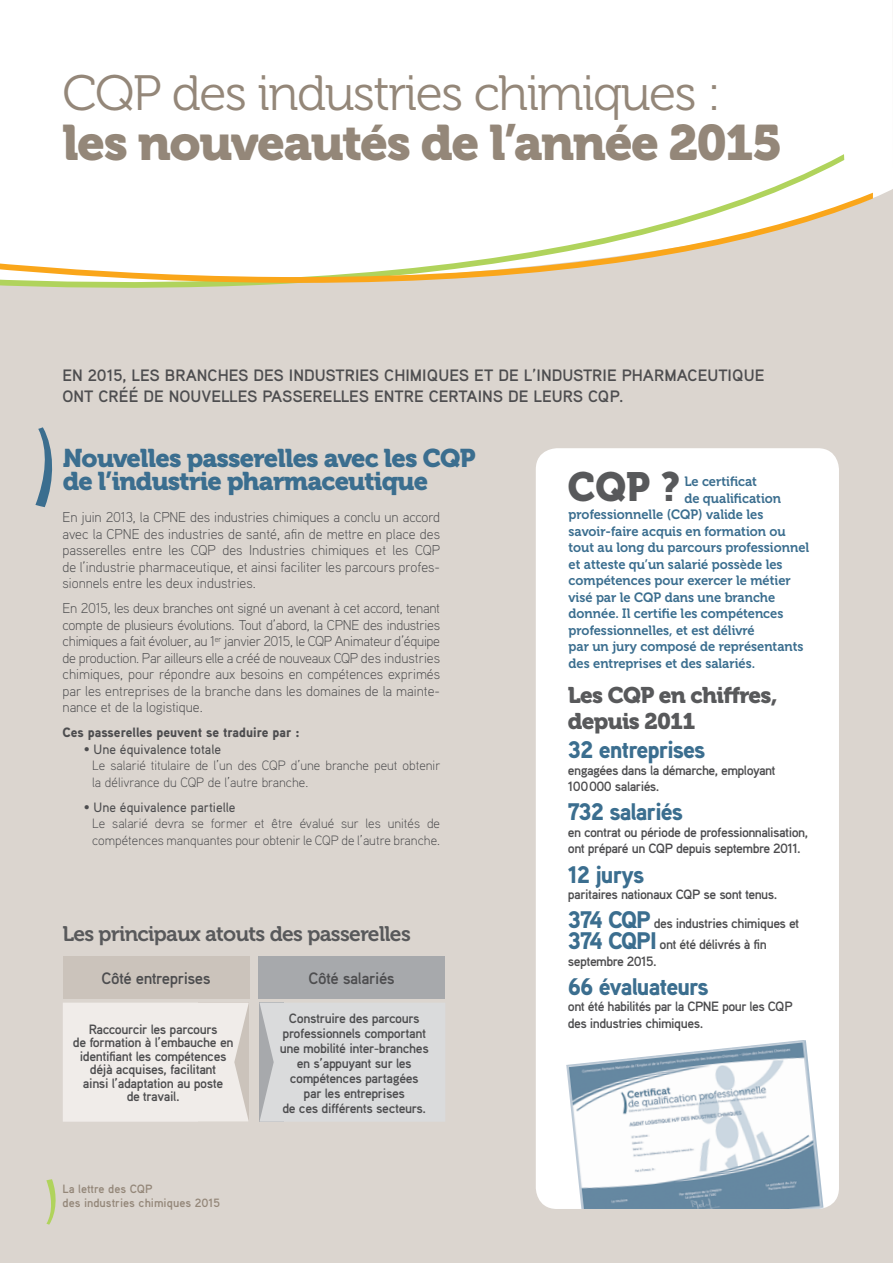
<style>
.page{position:relative;width:893px;height:1263px;background:#dbd5cf}
.page>*{position:absolute;margin:0;border:0;box-sizing:border-box;transform-origin:0 0}
.t1{font:49.5px/49.5px "Museo 300";letter-spacing:-.03em;color:#948779}
.COUV_TITRE-Bold{font:40.5px "Museo 900";color:#58595b;scale:.95 1}
.COUV_TITRE-Bold-2{font:25.5px/22.5px "Museo 900";letter-spacing:-.03em;color:#3b6e8f}
._3_Texte{font:900 24px "Aaux Pro";letter-spacing:-.04em;color:#3b6e8f}
.COUV_TITRE-Bold-3{font:22.5px/25.5px "Museo 900";letter-spacing:-.03em;color:#58595b}
.COUV_TITRE-Bold-4{font:21px "Museo 700";letter-spacing:-.03em;color:#58595b}
._3_Texte-2{font:700 16.5px/21px "Aaux Pro";color:#4d4d4f}
._3_Texte-3{font:700 16.5px "Aaux Pro";letter-spacing:-.03em;color:#4d4d4f}
._3_Texte-4{font:300 14.25px/16.5px "Aaux Pro";color:#4d4d4f;text-align:justify}
._3_Texte-5{font:700 13.5px/15px "Aaux Pro";letter-spacing:-.04em;color:#4d4d4f}
.COUV_TITRE-Bold-5{font:13.5px "Museo 700";color:#3b6e8f;scale:.95 1}
._3_Texte-6{font:300 13.5px/16.5px "Aaux Pro";color:#4d4d4f}
._3_Texte-7{font:500 13.5px "Aaux Pro";color:#4d4d4f}
._3_Texte-8{font:900 13.5px "Aaux Pro";color:#4d4d4f}
.Pajination_Titre_GAB{font:700 12px "Aaux Pro";color:#948779}
.s1{font-family:"Museo 900"}
.s2{font-weight:300;font-size:14.25px}
.s3{font-weight:900;font-size:24px;color:#3b6e8f}
</style>
<div class="page">
<div style="left:0;top:0;width:893px;height:198px;background:#fff"></div>
<svg style="left:0;top:154px;width:844px;height:134px;background:#f8f9f4"></svg>
<svg style="left:0;top:193px;width:873px;height:90px;fill:#fff"></svg>
<svg style="left:892px;top:0;width:1px;height:168px"></svg>
<div style="left:536px;top:448px;width:303px;height:761px;background:#fff;border-radius:21px"></div>
<img style="left:566px;top:1040px;width:257px;height:169px">
<svg style="left:35px;top:427px;width:18px;height:81px"></svg>
<div style="left:63px;top:956px;width:186px;height:42px;background:#cbc3bb"></div>
<div style="left:258px;top:956px;width:187px;height:42px;background:#a7a9ac"></div>
<div style="left:63px;top:1003px;width:186px;height:119px;background:#f0ece9"></div>
<div style="left:259px;top:1002px;width:186px;height:120px;background:#dadbdc"></div>
<svg style="left:46px;top:1179px;width:10px;height:46px"></svg>
<p class="t1" style="left:63px;top:70px;width:721px">CQP des industries chimiques : <span class="s1">les nouveautés de l’année 2015</span></p>
<p class="_3_Texte-2" style="left:63px;top:365px;width:704px">EN 2015, LES BRANCHES DES INDUSTRIES CHIMIQUES ET DE L’INDUSTRIE PHARMACEUTIQUE<br>ONT CRÉÉ DE NOUVELLES PASSERELLES ENTRE CERTAINS DE LEURS CQP.</p>
<p class="COUV_TITRE-Bold-2" style="left:63px;top:447px;width:414px">Nouvelles passerelles avec les CQP de l’industrie pharmaceutique</p>
<p class="_3_Texte-4" style="left:63px;top:509px;width:379px">En juin 2013, la CPNE des industries chimiques a conclu un accord avec la CPNE des industries de santé, afin de mettre en place des passerelles entre les CQP des Industries chimiques et les CQP de l’industrie pharmaceutique, et ainsi faciliter les parcours profes&shy;sionnels entre les deux industries.</p>
<p class="_3_Texte-4" style="left:63px;top:600px;width:379px">En 2015, les deux branches ont signé un avenant à cet accord, tenant compte de plusieurs évolutions. Tout d’abord, la CPNE des industries chimiques a fait évoluer, au 1<sup>er</sup> janvier 2015, le CQP Animateur d’équipe de production. Par ailleurs elle a créé de nouveaux CQP des industries chimiques, pour répondre aux besoins en compétences exprimés par les entreprises de la branche dans les domaines de la mainte&shy;nance et de la logistique.</p>
<p class="_3_Texte-8" style="left:63px;top:724px;width:239px">Ces passerelles peuvent se traduire par :</p>
<p class="_3_Texte-7" style="left:84px;top:740px;width:139px"><span class="s2">•</span> Une équivalence totale</p>
<p class="_3_Texte-6" style="left:92px;top:757px;width:350px">Le salarié titulaire de l’un des CQP d’une branche peut obtenir la délivrance du CQP de l’autre branche.</p>
<p class="_3_Texte-7" style="left:84px;top:798px;width:153px"><span class="s2">•</span> Une équivalence partielle</p>
<p class="_3_Texte-6" style="left:92px;top:815px;width:349px">Le salarié devra se former et être évalué sur les unités de compétences manquantes pour obtenir le CQP de l’autre branche.</p>
<p class="COUV_TITRE-Bold-4" style="left:63px;top:922px;width:350px">Les principaux atouts des passerelles</p>
<p class="_3_Texte-3" style="left:101px;top:967px;width:111px">Côté entreprises</p>
<p class="_3_Texte-3" style="left:308px;top:967px;width:88px">Côté salariés</p>
<p class="_3_Texte-5" style="left:280px;top:1010px;width:150px;text-align:center">Construire des parcours professionnels comportant une mobilité inter-branches en s’appuyant sur les compétences partagées par les entreprises<br>de ces différents secteurs.</p>
<p class="_3_Texte-5" style="left:73px;top:1022px;width:162px;line-height:13.5px;text-align:center">Raccourcir les parcours<br>de formation à l’embauche en identifiant les compétences déjà acquises, facilitant<br>ainsi l’adaptation au poste<br>de travail.</p>
<p class="Pajination_Titre_GAB" style="left:63px;top:1181px;width:92px">La lettre des CQP</p>
<p class="Pajination_Titre_GAB" style="left:63px;top:1195px;width:159px">des industries chimiques 2015</p>
<p class="COUV_TITRE-Bold" style="left:568px;top:464px;width:120px">CQP ?</p>
<p class="COUV_TITRE-Bold-5" style="left:684px;top:474px;width:78px">Le certificat</p>
<p class="COUV_TITRE-Bold-5" style="left:684px;top:491px;width:103px">de qualification</p>
<p class="COUV_TITRE-Bold-5" style="left:569px;top:507px;width:207px">professionnelle (CQP) valide les</p>
<p class="COUV_TITRE-Bold-5" style="left:569px;top:524px;width:230px">savoir-faire acquis en formation ou</p>
<p class="COUV_TITRE-Bold-5" style="left:569px;top:540px;width:255px">tout au long du parcours professionnel</p>
<p class="COUV_TITRE-Bold-5" style="left:569px;top:557px;width:227px">et atteste qu’un salarié possède les</p>
<p class="COUV_TITRE-Bold-5" style="left:569px;top:573px;width:235px">compétences pour exercer le métier</p>
<p class="COUV_TITRE-Bold-5" style="left:569px;top:590px;width:219px">visé par le CQP dans une branche</p>
<p class="COUV_TITRE-Bold-5" style="left:569px;top:606px;width:228px">donnée. Il certifie les compétences</p>
<p class="COUV_TITRE-Bold-5" style="left:569px;top:623px;width:197px">professionnelles, et est délivré</p>
<p class="COUV_TITRE-Bold-5" style="left:569px;top:639px;width:249px">par un jury composé de représentants</p>
<p class="COUV_TITRE-Bold-5" style="left:569px;top:656px;width:198px">des entreprises et des salariés.</p>
<p class="COUV_TITRE-Bold-3" style="left:568px;top:683px;width:211px">Les CQP en chiffres, depuis 2011</p>
<p class="_3_Texte" style="left:568px;top:734px;width:139px">32 entreprises</p>
<p class="_3_Texte-5" style="left:568px;top:761px;width:209px;line-height:16.5px">engagées dans la démarche, employant<br>100000 salariés.</p>
<p class="_3_Texte" style="left:568px;top:796px;width:117px">732 salariés</p>
<p class="_3_Texte-5" style="left:568px;top:823px;width:242px;line-height:16.5px">en contrat ou période de professionnalisation, ont préparé un CQP depuis septembre 2011.</p>
<p class="_3_Texte" style="left:568px;top:859px;width:78px">12 jurys</p>
<p class="_3_Texte-5" style="left:568px;top:886px;width:211px">paritaires nationaux CQP se sont tenus.</p>
<p class="_3_Texte-5" style="left:568px;top:916px;width:233px"><span class="s3">374 CQP</span> des industries chimiques et</p>
<p class="_3_Texte-5" style="left:568px;top:936px;width:200px;line-height:16.5px"><span class="s3">374 CQPI</span> ont été délivrés à fin septembre 2015.</p>
<p class="_3_Texte" style="left:568px;top:971px;width:142px">66 évaluateurs</p>
<p class="_3_Texte-5" style="left:568px;top:998px;width:226px;line-height:16.5px">ont été habilités par la CPNE pour les CQP des industries chimiques.</p>
</div>
